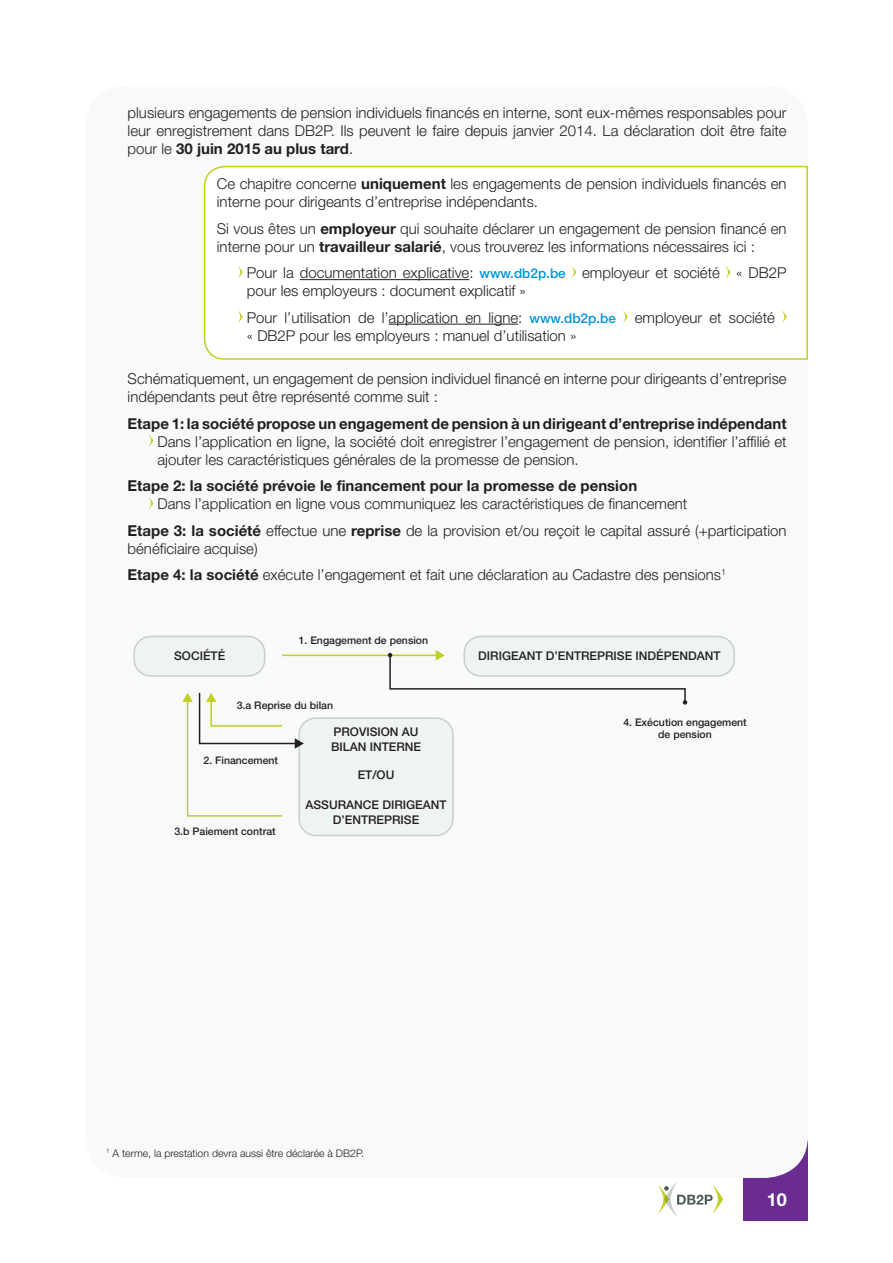
<style>
.page{position:relative;width:893px;height:1263px;background:#fff}
.page>*{position:absolute;margin:0;border:0;box-sizing:border-box;transform-origin:0 0}
.t1{font:700 18px "Helvetica Neue";color:#fff}
.texte{font:300 15px/18px "Helvetica Neue";color:#231f20}
.texte-2{font:700 15px "Helvetica Neue";color:#231f20}
.t2{font:500 12px/14.4px "Helvetica Neue";color:#231f20}
.t3{font:500 10.5px/12.6px "Helvetica Neue";color:#231f20;text-align:center}
.footnote{font:300 10.5px "Helvetica Neue";color:#231f20}
.s1{font-weight:700}
.s2{font-weight:500;font-size:13.5px;color:#0095d9}
</style>
<div class="page">
<div style="left:743px;top:1140px;width:65px;height:80px;background:#6a2c91"></div>
<svg style="left:658px;top:1182px;width:65px;height:34px"></svg>
<div style="left:85px;top:85px;width:723px;height:1093px;background:#f8faf9;border-radius:43px"></div>
<svg style="left:203px;top:165px;width:605px;height:195px"></svg>
<hr style="left:300px;top:279px;width:169px;height:1px;background:#231f20">
<hr style="left:389px;top:324px;width:129px;height:1px;background:#231f20">
<svg style="left:238px;top:266px;width:5px;height:12px"></svg>
<svg style="left:572px;top:266px;width:4px;height:12px"></svg>
<svg style="left:726px;top:266px;width:4px;height:12px"></svg>
<svg style="left:238px;top:311px;width:5px;height:12px"></svg>
<svg style="left:623px;top:311px;width:5px;height:12px"></svg>
<svg style="left:782px;top:311px;width:5px;height:12px"></svg>
<svg style="left:149px;top:435px;width:4px;height:12px"></svg>
<svg style="left:149px;top:497px;width:4px;height:12px"></svg>
<svg style="left:133px;top:636px;width:602px;height:200px"></svg>
<p class="texte" style="left:128px;top:103px;width:661px;text-align:justify">plusieurs engagements de pension individuels financés en interne, sont eux-mêmes responsables pour leur enregistrement dans DB2P. Ils peuvent le faire depuis janvier 2014. La déclaration doit être faite pour le <span class="s1">30 juin 2015 au plus tard</span>.</p>
<p class="texte" style="left:217px;top:174px;width:571px">Ce chapitre concerne <span class="s1">uniquement</span> les engagements de pension individuels financés en interne pour dirigeants d’entreprise indépendants.</p>
<p class="texte" style="left:217px;top:219px;width:571px">Si vous êtes un <span class="s1">employeur</span> qui souhaite déclarer un engagement de pension financé en interne pour un <span class="s1">travailleur salarié</span>, vous trouverez les informations nécessaires ici :</p>
<p class="texte" style="left:247px;top:263px;width:541px">Pour la documentation explicative: <span class="s2">www.db2p.be</span> employeur et société « DB2P pour les employeurs : document explicatif »</p>
<p class="texte" style="left:247px;top:308px;width:371px">Pour l’utilisation de l’application en ligne: <span class="s2">www.db2p.be</span></p>
<p class="texte" style="left:635px;top:308px;width:142px">employeur et société</p>
<p class="texte" style="left:247px;top:326px;width:331px">« DB2P pour les employeurs : manuel d’utilisation »</p>
<p class="texte" style="left:128px;top:369px;width:661px">Schématiquement, un engagement de pension individuel financé en interne pour dirigeants d’entreprise indépendants peut être représenté comme suit :</p>
<p class="texte-2" style="left:128px;top:414px;width:661px">Etape 1: la société propose un engagement de pension à un dirigeant d’entreprise indépendant</p>
<p class="texte" style="left:157px;top:432px;width:631px">Dans l’application en ligne, la société doit enregistrer l’engagement de pension, identifier l’affilié et ajouter les caractéristiques générales de la promesse de pension.</p>
<p class="texte-2" style="left:128px;top:477px;width:511px">Etape 2: la société prévoie le financement pour la promesse de pension</p>
<p class="texte" style="left:157px;top:494px;width:531px">Dans l’application en ligne vous communiquez les caractéristiques de financement</p>
<p class="texte" style="left:128px;top:521px;width:661px"><span class="s1">Etape 3: la société</span> effectue une <span class="s1">reprise</span> de la provision et/ou reçoit le capital assuré (+participation bénéficiaire acquise)</p>
<p class="texte" style="left:128px;top:565px;width:600px"><span class="s1">Etape 4: la société</span> exécute l’engagement et fait une déclaration au Cadastre des pensions<sup>1</sup></p>
<p class="t2" style="left:174px;top:648px;width:53px">SOCIÉTÉ</p>
<p class="t3" style="left:299px;top:633px;width:131px">1. Engagement de pension</p>
<p class="t3" style="left:237px;top:699px;width:98px">3.a Reprise du bilan</p>
<p class="t3" style="left:204px;top:753px;width:76px">2. Financement</p>
<p class="t3" style="left:174px;top:824px;width:103px">3.b Paiement contrat</p>
<p class="t2" style="left:331px;top:725px;width:92px">PROVISION AU<br>BILAN INTERNE</p>
<p class="t2" style="left:358px;top:768px;width:38px">ET/OU</p>
<p class="t2" style="left:305px;top:798px;width:143px;text-align:center">ASSURANCE DIRIGEANT<br>D’ENTREPRISE</p>
<p class="t2" style="left:478px;top:648px;width:244px">DIRIGEANT D’ENTREPRISE INDÉPENDANT</p>
<p class="t3" style="left:623px;top:716px;width:125px">4. Exécution engagement de pension</p>
<p class="footnote" style="left:106px;top:1146px;width:259px"><sup>1</sup> A terme, la prestation devra aussi être déclarée à DB2P.</p>
<p class="t1" style="left:767px;top:1189px;width:22px">10</p>
</div>
